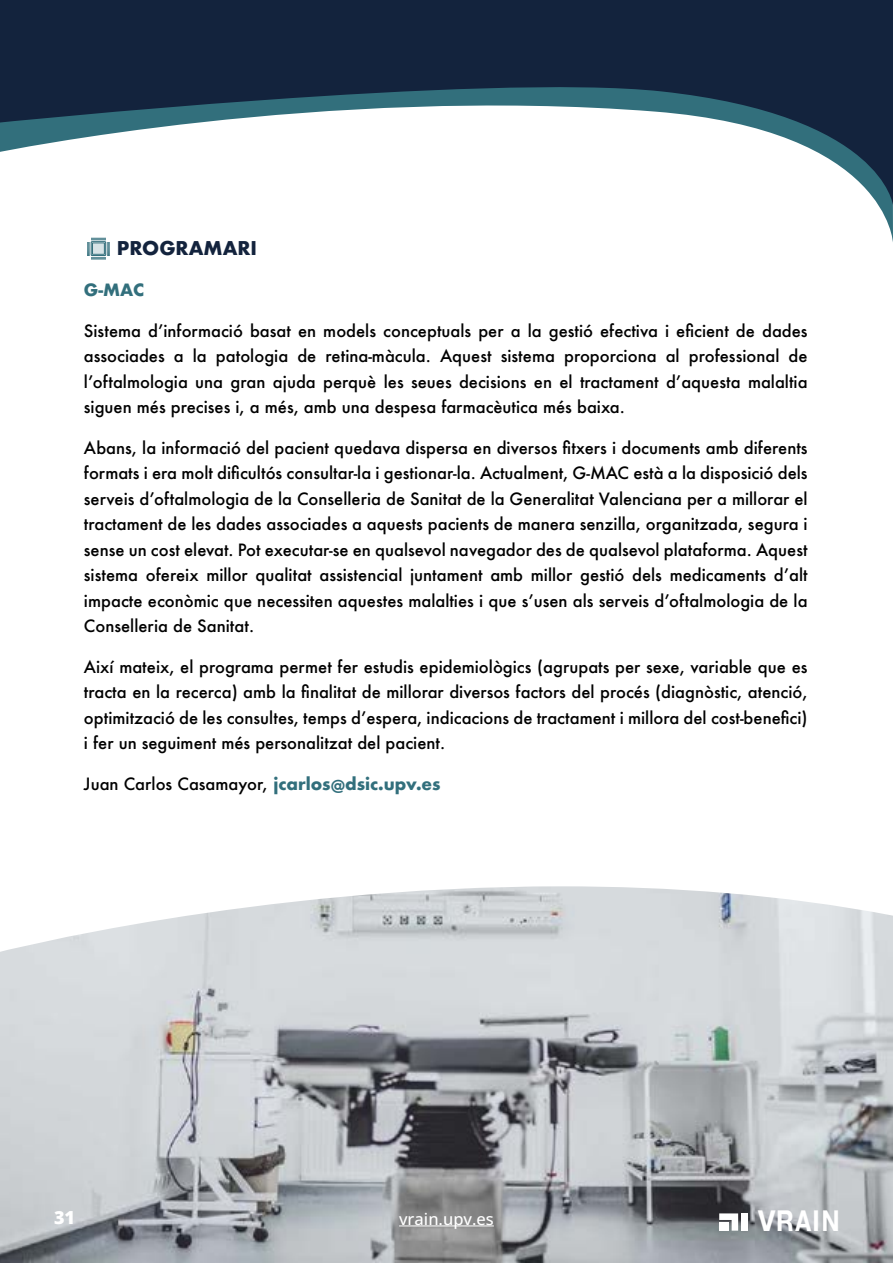
<style>
.page{position:relative;width:893px;height:1263px;background:#fff}
.page>*{position:absolute;margin:0;border:0;box-sizing:border-box;transform-origin:0 0}
.t1{font:700 30.15px "Helvetica Neue";letter-spacing:.045em;color:#fff;scale:.91 1}
.t2{font:700 18.45px "Futura";color:#13233d}
.t3{font:800 18px "Open Sans";color:#fff}
.t4{font:500 16.5px/25.5px "Futura";color:#000;text-align:justify}
.t5{font:500 16.5px "Open Sans";color:#fff}
.t6{font:700 16.5px "Futura";color:#326f7c}
.s1{font-weight:700;color:#326f7c}
</style>
<div class="page">
<svg style="left:87px;top:243px;width:23px;height:17px"></svg>
<img style="left:0;top:886px;width:893px;height:377px">
<hr style="left:399px;top:1226px;width:95px;height:1px;background:#fff">
<svg style="left:0;top:0;width:893px;height:205px;fill:#13233d"></svg>
<div style="left:741px;top:1213px;width:7px;height:18px;background:#fff"></div>
<svg style="left:719px;top:1213px;width:19px;height:18px"></svg>
<p class="t2" style="left:117px;top:235px;width:142px">PROGRAMARI</p>
<p class="t6" style="left:84px;top:278px;width:62px">G-MAC</p>
<p class="t4" style="left:84px;top:318px;width:725px">Sistema d’informació basat en models conceptuals per a la gestió efectiva i eficient de dades associades a la patologia de retina-màcula. Aquest sistema proporciona al professional de l’oftalmologia una gran ajuda perquè les seues decisions en el tractament d’aquesta malaltia siguen més precises i, a més, amb una despesa farmacèutica més baixa.</p>
<p class="t4" style="left:84px;top:435px;width:725px">Abans, la informació del pacient quedava dispersa en diversos fitxers i documents amb diferents formats i era molt dificultós consultar-la i gestionar-la. Actualment, G-MAC està a la disposició dels serveis d’oftalmologia de la Conselleria de Sanitat de la Generalitat Valenciana per a millorar el tractament de les dades associades a aquests pacients de manera senzilla, organitzada, segura i sense un cost elevat. Pot executar-se en qualsevol navegador des de qualsevol plataforma. Aquest sistema ofereix millor qualitat assistencial juntament amb millor gestió dels medicaments d’alt impacte econòmic que necessiten aquestes malalties i que s’usen als serveis d’oftalmologia de la Conselleria de Sanitat.</p>
<p class="t4" style="left:84px;top:654px;width:725px">Així mateix, el programa permet fer estudis epidemiològics (agrupats per sexe, variable que es tracta en la recerca) amb la finalitat de millorar diversos factors del procés (diagnòstic, atenció, optimització de les consultes, temps d’espera, indicacions de tractament i millora del cost-benefici) i fer un seguiment més personalitzat del pacient.</p>
<p class="t4" style="left:84px;top:771px;width:358px">Juan Carlos Casamayor, <span class="s1">jcarlos@dsic.upv.es</span></p>
<p class="t3" style="left:54px;top:1203px;width:23px">31</p>
<p class="t5" style="left:399px;top:1208px;width:96px">vrain.upv.es</p>
<h1 class="t1" style="left:758px;top:1198px;width:91px">VRAIN</h1>
</div>
